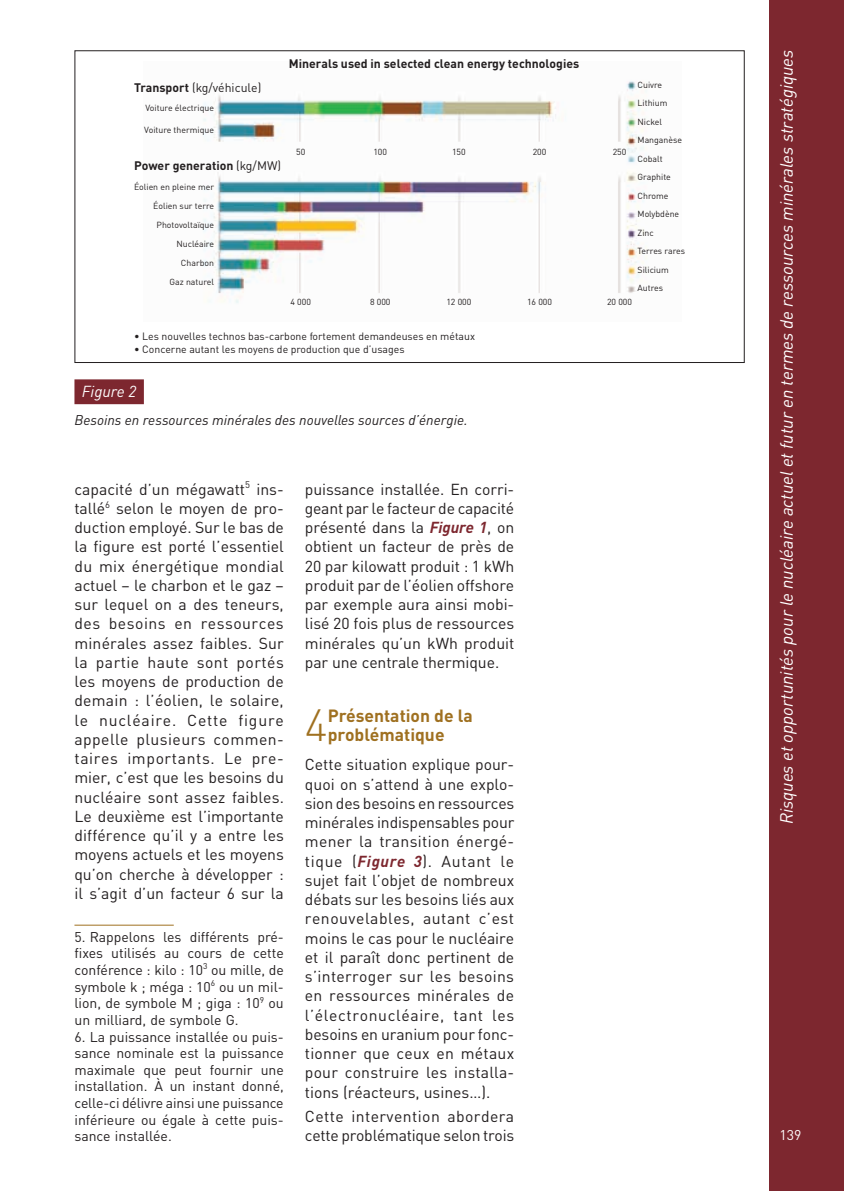
<style>
.page{position:relative;width:844px;height:1191px;background:#fff}
.page>*{position:absolute;margin:0;border:0;box-sizing:border-box;transform-origin:0 0}
.Intertitre_1{font:300 44.45px "DINOT";color:#9f7020}
.t1{font:italic 17.5px "DINOT";color:#fff}
.Intertitre_1-2{font:700 17.5px/19.2px "DINOT";color:#9f7020}
.Texte_courant{font:15.75px/19.2px "DINOT";color:#231f20;text-align:justify}
.Figure_numero{font:italic 15.75px "DINOT";color:#fff}
.Notes{font:14px/16.6px "DINOT";color:#231f20;text-align:justify}
.Figure_titre{font:italic 14px "DINOT";color:#231f20}
.t2{font:14px "DINOT";color:#fff}
.t3{font:700 12.25px "DINOT";color:#231f20}
.t4{font:12.25px "DINOT";color:#231f20}
.t5{font:10.5px "DINOT";color:#231f20}
.t6{font:8.75px/18.6px "DINOT";color:#231f20;text-align:center}
.s1{font-weight:700}
.s2{font-weight:400}
.s3{font-weight:700;font-style:italic;color:#7d272f}
</style>
<div class="page">
<div style="left:769px;top:0;width:74px;height:1191px;background:#7d272f"></div>
<hr style="left:74px;top:924px;width:100px;height:1px;background:#9f7020">
<div style="left:74px;top:379px;width:70px;height:25px;background:#7d272f"></div>
<img style="left:203px;top:81px;width:444px;height:222px">
<p class="t4" style="left:134px;top:80px;width:129px"><span class="s1">Transport</span> (kg/véhicule)</p>
<p class="t6" style="left:145px;top:98px;width:70px">Voiture électrique</p>
<p class="t6" style="left:144px;top:120px;width:71px">Voiture thermique</p>
<p class="t3" style="left:134px;top:157px;width:148px">Power generation <span class="s2">(kg/MW)</span></p>
<p class="t6" style="left:134px;top:177px;width:82px">Éolien en pleine mer</p>
<p class="t6" style="left:153px;top:196px;width:62px">Éolien sur terre<br>Photovoltaïque</p>
<p class="t6" style="left:169px;top:234px;width:46px;text-align:right">Nucléaire<br>Charbon<br>Gaz naturel</p>
<p class="t3" style="left:289px;top:56px;width:292px">Minerals used in selected clean energy technologies</p>
<p class="t6" style="left:296px;top:142px;width:11px">50</p>
<p class="t6" style="left:373px;top:142px;width:15px">100</p>
<p class="t6" style="left:452px;top:142px;width:15px">150</p>
<p class="t6" style="left:532px;top:142px;width:15px">200</p>
<p class="t6" style="left:612px;top:142px;width:15px">250</p>
<p class="t6" style="left:637px;top:75px;width:49px;text-align:left">Cuivre<br>Lithium<br>Nickel<br>Manganèse<br>Cobalt<br>Graphite<br>Chrome<br>Molybdène<br>Zinc<br>Terres rares<br>Silicium<br>Autres</p>
<p class="t6" style="left:290px;top:292px;width:22px">4 000</p>
<p class="t6" style="left:370px;top:292px;width:22px">8 000</p>
<p class="t6" style="left:446px;top:292px;width:27px">12 000</p>
<p class="t6" style="left:527px;top:292px;width:27px">16 000</p>
<p class="t6" style="left:607px;top:292px;width:27px">20 000</p>
<p class="t5" style="left:134px;top:330px;width:342px">• Les nouvelles technos bas-carbone fortement demandeuses en métaux</p>
<p class="t5" style="left:134px;top:342px;width:272px">• Concerne autant les moyens de production que d’usages</p>
<p class="Figure_numero" style="left:82px;top:381px;width:56px">Figure 2</p>
<p class="Figure_titre" style="left:74px;top:411px;width:394px">Besoins en ressources minérales des nouvelles sources d’énergie.</p>
<p class="Texte_courant" style="left:74px;top:479px;width:211px">capacité d’un mégawatt<sup>5</sup> ins&shy;tallé<sup>6</sup> selon le moyen de pro&shy;duction employé. Sur le bas de la figure est porté l’essentiel du mix énergétique mondial actuel – le charbon et le gaz – sur lequel on a des teneurs, des besoins en ressources minérales assez faibles. Sur la partie haute sont portés les moyens de production de demain : l’éolien, le solaire, le nucléaire. Cette figure appelle plusieurs commen&shy;taires importants. Le pre&shy;mier, c’est que les besoins du nucléaire sont assez faibles.<br>Le deuxième est l’importante différence qu’il y a entre les moyens actuels et les moyens qu’on cherche à développer : il s’agit d’un facteur 6 sur la</p>
<p class="Notes" style="left:74px;top:928px;width:211px">5. Rappelons les différents pré&shy;fixes utilisés au cours de cette conférence : kilo : 10<sup>3</sup> ou mille, de symbole k ; méga : 10<sup>6</sup> ou un mil&shy;lion, de symbole M ; giga : 10<sup>9</sup> ou un milliard, de symbole G.</p>
<p class="Notes" style="left:74px;top:1028px;width:211px">6. La puissance installée ou puis&shy;sance nominale est la puissance maximale que peut fournir une installation. À un instant donné, celle-ci délivre ainsi une puissance inférieure ou égale à cette puis&shy;sance installée.</p>
<p class="Texte_courant" style="left:305px;top:479px;width:211px">puissance installée. En corri&shy;geant par le facteur de capacité présenté dans la <span class="s3">Figure 1</span>, on obtient un facteur de près de 20 par kilowatt produit : 1 kWh produit par de l’éolien offshore par exemple aura ainsi mobi&shy;lisé 20 fois plus de ressources minérales qu’un kWh produit par une centrale thermique.</p>
<p class="Intertitre_1" style="left:305px;top:698px;width:24px">4</p>
<p class="Intertitre_1-2" style="left:328px;top:705px;width:146px">Présentation de la problématique</p>
<p class="Texte_courant" style="left:305px;top:754px;width:211px">Cette situation explique pour&shy;quoi on s’attend à une explo&shy;sion des besoins en ressources minérales indispensables pour mener la transition énergé&shy;tique (<span class="s3">Figure 3</span>). Autant le sujet fait l’objet de nombreux débats sur les besoins liés aux renouvelables, autant c’est moins le cas pour le nucléaire et il paraît donc pertinent de s’interroger sur les besoins en ressources minérales de l’électronucléaire, tant les besoins en uranium pour fonc&shy;tionner que ceux en métaux pour construire les installa&shy;tions (réacteurs, usines…).</p>
<p class="Texte_courant" style="left:305px;top:1106px;width:211px">Cette intervention abordera cette problématique selon trois</p>
<p class="t1" style="left:775px;top:824px;width:776px;rotate:-90deg">Risques et opportunités pour le nucléaire actuel et futur en termes de ressources minérales stratégiques</p>
<p class="t2" style="left:779px;top:1125px;width:23px">139</p>
</div>
